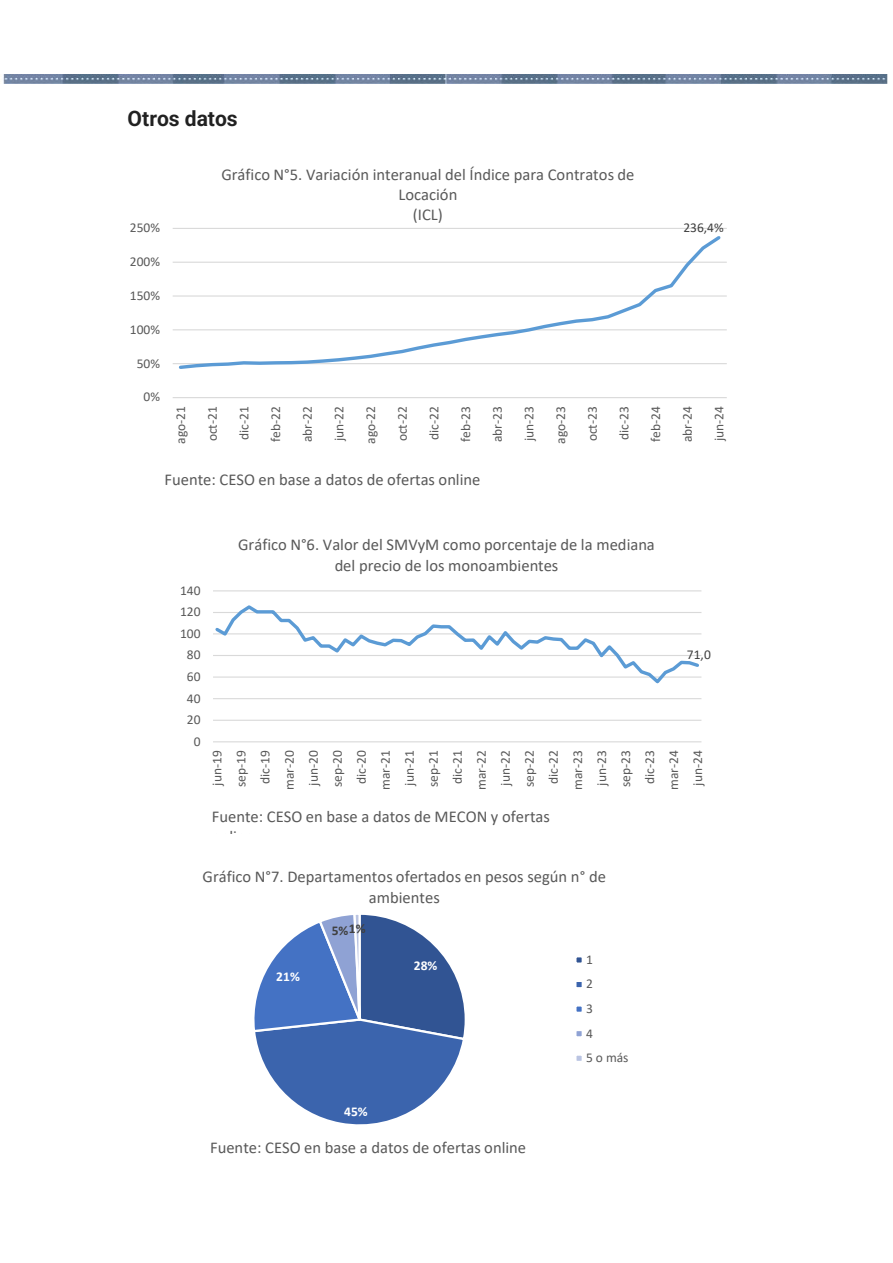
<style>
.page{position:relative;width:893px;height:1263px;background:#fff}
.page>*{position:absolute;margin:0;border:0;box-sizing:border-box;transform-origin:0 0}
.t1{font:700 21px "Roboto";color:#212121}
.t2{font:16.65px "Calibri";color:#595959}
.t3{font:16.5px/20.1px "Calibri";color:#595959;text-align:center}
.t4{font:13.5px/24px "Calibri";color:#595959;text-align:center}
.t5{font:13.5px "Calibri";color:#404040}
.t6{font:700 13.5px "Calibri";color:#fff}
.t7{font:700 13.5px "Calibri";color:#404040}
</style>
<div class="page">
<img style="left:3px;top:74px;width:885px;height:9px">
<hr style="left:173px;top:363px;width:554px;height:1px;background:#d9d9d9">
<hr style="left:173px;top:329px;width:554px;height:1px;background:#d9d9d9">
<hr style="left:173px;top:295px;width:554px;height:2px;background:#d9d9d9">
<hr style="left:173px;top:262px;width:554px;height:1px;background:#d9d9d9">
<hr style="left:173px;top:228px;width:554px;height:1px;background:#d9d9d9">
<hr style="left:173px;top:397px;width:554px;height:1px;background:#d9d9d9">
<svg style="left:177px;top:236px;width:546px;height:133px"></svg>
<hr style="left:213px;top:720px;width:488px;height:1px;background:#d9d9d9">
<hr style="left:213px;top:698px;width:488px;height:1px;background:#d9d9d9">
<hr style="left:213px;top:590px;width:488px;height:1px;background:#d9d9d9">
<hr style="left:213px;top:741px;width:488px;height:1px;background:#d9d9d9">
<svg style="left:213px;top:605px;width:489px;height:79px"></svg>
<svg style="left:254px;top:914px;width:211px;height:211px"></svg>
<div style="left:575px;top:956px;width:8px;height:8px;background:#315493"></div>
<div style="left:574px;top:955px;width:10px;height:10px;border:2px solid #fff"></div>
<div style="left:575px;top:981px;width:8px;height:7px;background:#3b64ad"></div>
<div style="left:574px;top:980px;width:10px;height:9px;border:2px solid #fff"></div>
<div style="left:575px;top:1005px;width:8px;height:8px;background:#4472c4"></div>
<div style="left:574px;top:1004px;width:10px;height:10px;border:2px solid #fff"></div>
<div style="left:575px;top:1030px;width:8px;height:7px;background:#8fa2d4"></div>
<div style="left:574px;top:1029px;width:10px;height:9px;border:2px solid #fff"></div>
<div style="left:575px;top:1054px;width:8px;height:8px;background:#bac4e2"></div>
<div style="left:574px;top:1053px;width:10px;height:10px;border:2px solid #fff"></div>
<p class="t1" style="left:128px;top:107px;width:112px">Otros datos</p>
<p class="t4" style="left:130px;top:217px;width:32px">250%</p>
<p class="t4" style="left:130px;top:251px;width:32px">200%</p>
<p class="t4" style="left:130px;top:285px;width:32px">150%</p>
<p class="t4" style="left:130px;top:318px;width:32px">100%</p>
<p class="t4" style="left:137px;top:352px;width:25px">50%</p>
<p class="t4" style="left:144px;top:386px;width:18px">0%</p>
<p class="t3" style="left:221px;top:166px;width:415px">Gráfico N°5. Variación interanual del Índice para Contratos de</p>
<p class="t2" style="left:398px;top:188px;width:61px">Locación</p>
<p class="t3" style="left:413px;top:206px;width:31px">(ICL)</p>
<p class="t5" style="left:683px;top:222px;width:42px">236,4%</p>
<p class="t4" style="left:170px;top:444px;width:39px;rotate:-90deg">ago-21</p>
<p class="t4" style="left:201px;top:441px;width:37px;rotate:-90deg">oct-21</p>
<p class="t4" style="left:233px;top:440px;width:35px;rotate:-90deg">dic-21</p>
<p class="t4" style="left:265px;top:442px;width:37px;rotate:-90deg">feb-22</p>
<p class="t4" style="left:296px;top:442px;width:37px;rotate:-90deg">abr-22</p>
<p class="t4" style="left:328px;top:441px;width:37px;rotate:-90deg">jun-22</p>
<p class="t4" style="left:360px;top:444px;width:39px;rotate:-90deg">ago-22</p>
<p class="t4" style="left:391px;top:441px;width:37px;rotate:-90deg">oct-22</p>
<p class="t4" style="left:423px;top:440px;width:35px;rotate:-90deg">dic-22</p>
<p class="t4" style="left:455px;top:442px;width:37px;rotate:-90deg">feb-23</p>
<p class="t4" style="left:486px;top:442px;width:37px;rotate:-90deg">abr-23</p>
<p class="t4" style="left:518px;top:441px;width:37px;rotate:-90deg">jun-23</p>
<p class="t4" style="left:550px;top:444px;width:39px;rotate:-90deg">ago-23</p>
<p class="t4" style="left:581px;top:441px;width:37px;rotate:-90deg">oct-23</p>
<p class="t4" style="left:613px;top:440px;width:35px;rotate:-90deg">dic-23</p>
<p class="t4" style="left:645px;top:442px;width:37px;rotate:-90deg">feb-24</p>
<p class="t4" style="left:676px;top:442px;width:37px;rotate:-90deg">abr-24</p>
<p class="t4" style="left:708px;top:441px;width:37px;rotate:-90deg">jun-24</p>
<p class="t3" style="left:165px;top:471px;width:317px">Fuente: CESO en base a datos de ofertas online</p>
<p class="t4" style="left:180px;top:579px;width:22px">140</p>
<p class="t4" style="left:180px;top:601px;width:22px">120</p>
<p class="t4" style="left:180px;top:622px;width:22px">100</p>
<p class="t4" style="left:187px;top:644px;width:15px">80</p>
<p class="t4" style="left:187px;top:666px;width:15px">60</p>
<p class="t4" style="left:187px;top:687px;width:15px">40</p>
<p class="t4" style="left:187px;top:709px;width:15px">20</p>
<p class="t4" style="left:194px;top:730px;width:8px">0</p>
<p class="t3" style="left:238px;top:536px;width:418px">Gráfico N°6. Valor del SMVyM como porcentaje de la mediana del precio de los monoambientes</p>
<p class="t5" style="left:687px;top:649px;width:25px">71,0</p>
<p class="t4" style="left:206px;top:790px;width:41px;rotate:-90deg">jun-19 sep-19 dic-19 mar-20 jun-20 sep-20 dic-20 mar-21 jun-21 sep-21 dic-21 mar-22 jun-22 sep-22 dic-22 mar-23 jun-23 sep-23 dic-23 mar-24 jun-24</p>
<p class="t3" style="left:212px;top:808px;width:340px">Fuente: CESO en base a datos de MECON y ofertas</p>
<p class="t3" style="left:203px;top:868px;width:405px">Gráfico N°7. Departamentos ofertados en pesos según n° de ambientes</p>
<p class="t6" style="left:276px;top:971px;width:25px">21%</p>
<p class="t7" style="left:332px;top:924px;width:36px">5%1%</p>
<p class="t6" style="left:414px;top:959px;width:25px">28%</p>
<p class="t6" style="left:344px;top:1105px;width:25px">45%</p>
<p class="t3" style="left:210px;top:1139px;width:317px">Fuente: CESO en base a datos de ofertas online</p>
<p class="t4" style="left:586px;top:948px;width:44px;line-height:24.6px;text-align:left">1<br>2<br>3<br>4<br>5 o más</p>
</div>
